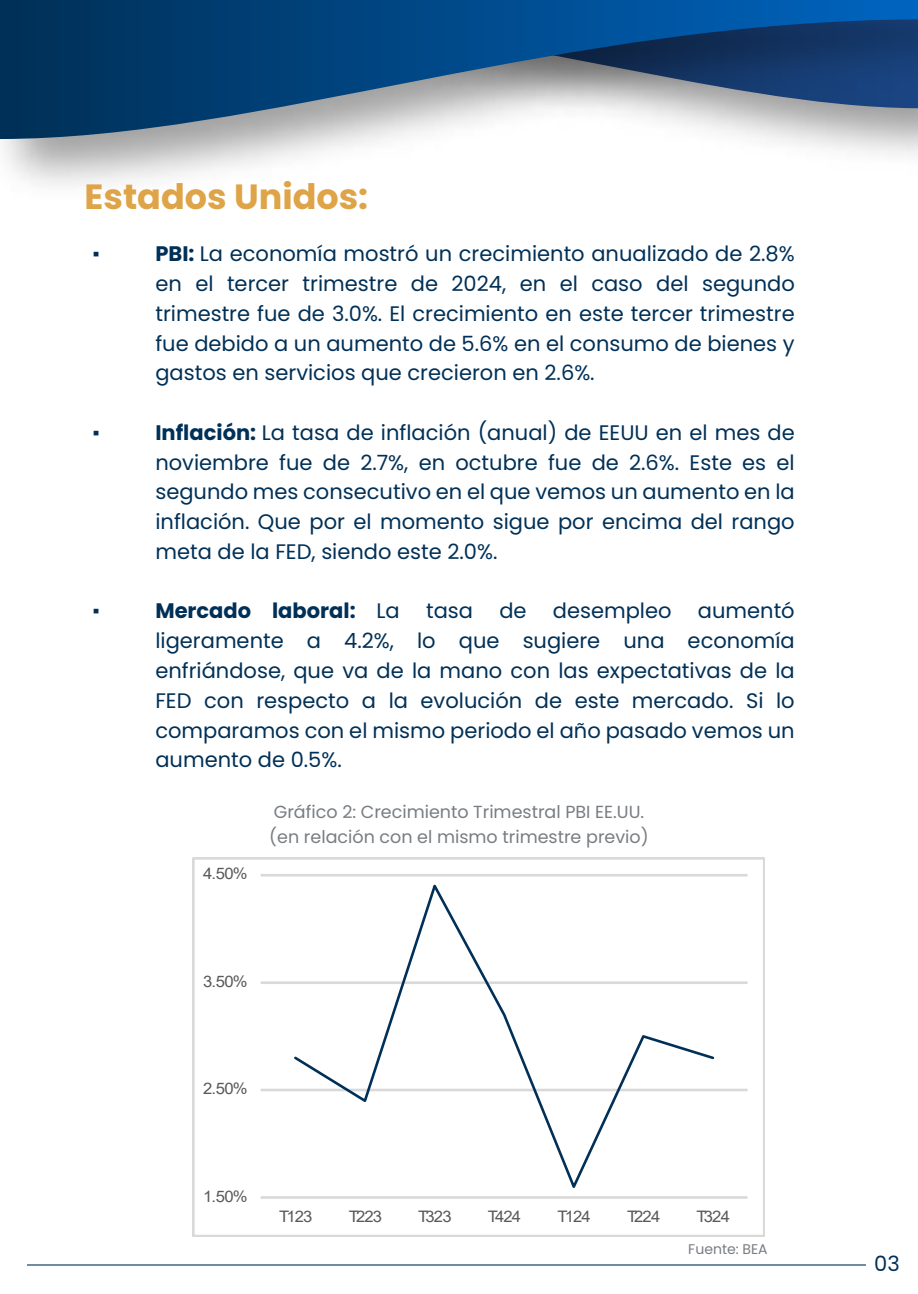
<style>
.page{position:relative;width:918px;height:1294px;background:#fff}
.page>*{position:absolute;margin:0;border:0;box-sizing:border-box;transform-origin:0 0}
.t1{font:700 35px "Poppins";color:#dea447}
.t2{font:21px/29.8px "Poppins";color:#003057;text-align:justify}
.t3{font:700 21px "Poppins";color:#003057}
.t4{font:21px "Times New Roman";color:#003057}
.t5{font:17.5px/24.5px "Poppins";color:#787d82}
.t6{font:15.75px "Arial";letter-spacing:-.055em;color:#595959;scale:1.05 1}
.t7{font:14px "Poppins";color:#787d82}
.s1{font-weight:700}
.s2{font-weight:400}
</style>
<div class="page">
<hr style="left:261px;top:873px;width:486px;height:3px;background:#d9d9d9">
<hr style="left:261px;top:981px;width:486px;height:2px;background:#d9d9d9">
<hr style="left:261px;top:1088px;width:486px;height:3px;background:#d9d9d9">
<hr style="left:261px;top:1195px;width:486px;height:3px;background:#d9d9d9">
<svg style="left:292px;top:884px;width:424px;height:304px"></svg>
<div style="left:193px;top:857px;width:571px;height:379px;border:3px solid #d9d9d9"></div>
<svg style="left:0;top:0;width:918px;height:139px;background:#3f688f"></svg>
<hr style="left:27px;top:1263px;width:838px;height:2px;background:#003057">
<h1 class="t1" style="left:84px;top:177px;width:285px">Estados Unidos:</h1>
<p class="t4" style="left:92px;top:239px;width:9px">▪</p>
<p class="t2" style="left:155px;top:239px;width:641px"><span class="s1">PBI:</span> La economía mostró un crecimiento anualizado de 2.8% en el tercer trimestre de 2024, en el caso del segundo trimestre fue de 3.0%. El crecimiento en este tercer trimestre fue debido a un aumento de 5.6% en el consumo de bienes y gastos en servicios que crecieron en 2.6%.</p>
<p class="t4" style="left:92px;top:418px;width:9px">▪</p>
<p class="t2" style="left:155px;top:417px;width:641px"><span class="s1">Inflación:</span> La tasa de inflación (anual) de EEUU en el mes de noviembre fue de 2.7%, en octubre fue de 2.6%. Este es el segundo mes consecutivo en el que vemos un aumento en la inflación. Que por el momento sigue por encima del rango meta de la FED, siendo este 2.0%.</p>
<p class="t2" style="left:155px;top:596px;width:641px;text-indent:542px">aumentó ligeramente a 4.2%, lo que sugiere una economía enfriándose, que va de la mano con las expectativas de la FED con respecto a la evolución de este mercado. Si lo comparamos con el mismo periodo el año pasado vemos un aumento de 0.5%.</p>
<p class="t4" style="left:92px;top:596px;width:9px">▪</p>
<p class="t3" style="left:155px;top:599px;width:246px">Mercado laboral: <span class="s2">La</span></p>
<p class="t2" style="left:426px;top:596px;width:48px">tasa</p>
<p class="t2" style="left:499px;top:596px;width:29px">de</p>
<p class="t2" style="left:553px;top:596px;width:120px">desempleo</p>
<p class="t6" style="left:203px;top:863px;width:44px">4.50%</p>
<p class="t5" style="left:269px;top:799px;width:381px">Gráfico 2: Crecimiento Trimestral PBI EE.UU. (en relación con el mismo trimestre previo)</p>
<p class="t6" style="left:203px;top:970px;width:44px">3.50%</p>
<p class="t6" style="left:203px;top:1077px;width:44px">2.50%</p>
<p class="t6" style="left:203px;top:1185px;width:44px">1.50%</p>
<p class="t6" style="left:279px;top:1205px;width:33px">T123</p>
<p class="t6" style="left:349px;top:1205px;width:33px">T223</p>
<p class="t6" style="left:418px;top:1205px;width:33px">T323</p>
<p class="t6" style="left:488px;top:1205px;width:33px">T424</p>
<p class="t6" style="left:557px;top:1205px;width:33px">T124</p>
<p class="t6" style="left:627px;top:1205px;width:33px">T224</p>
<p class="t6" style="left:696px;top:1205px;width:33px">T324</p>
<p class="t7" style="left:688px;top:1241px;width:81px">Fuente: BEA</p>
<p class="t2" style="left:874px;top:1248px;width:27px">03</p>
</div>
